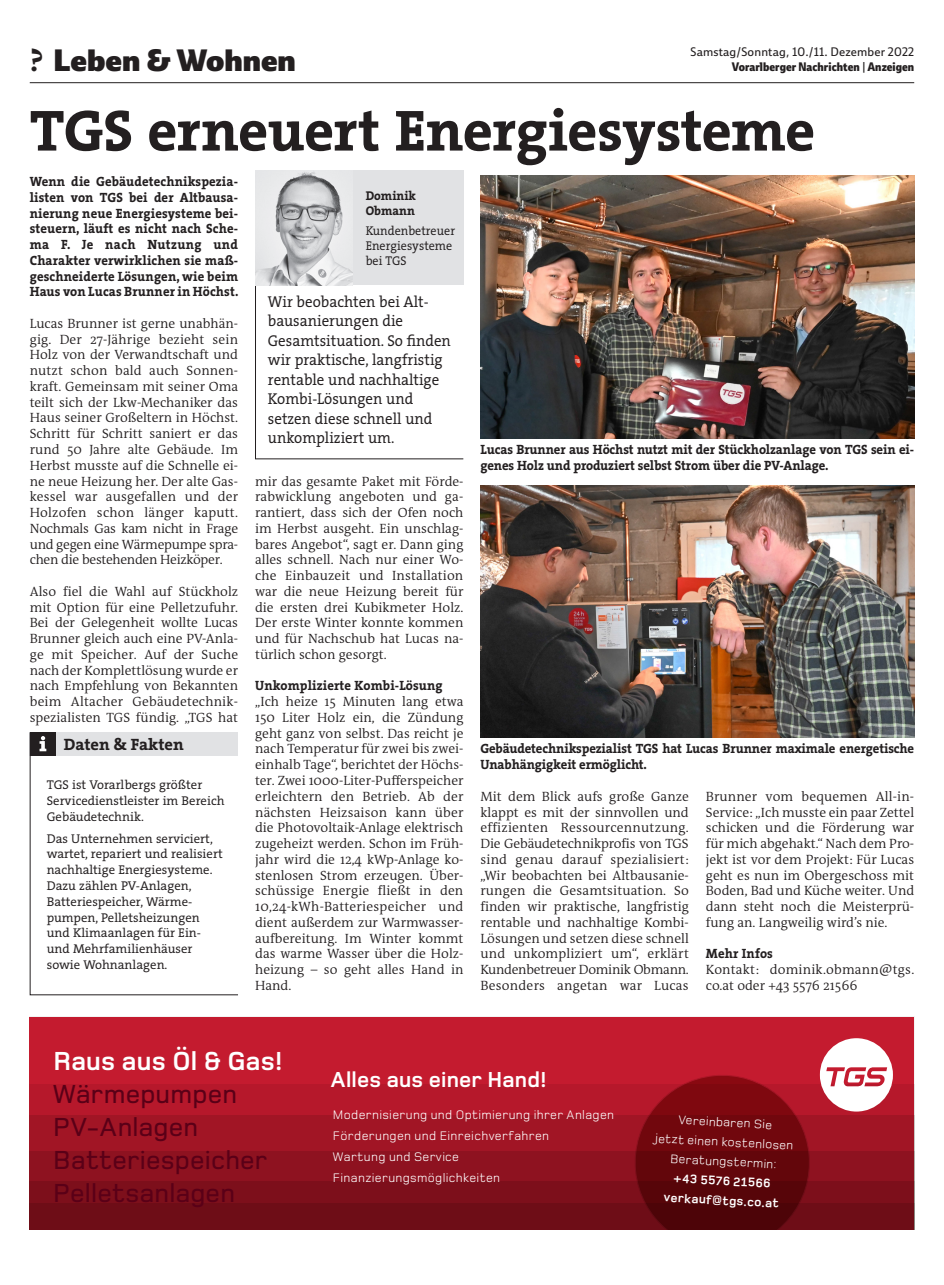
<style>
.page{position:relative;width:944px;height:1285px;background:#fff}
.page>*{position:absolute;margin:0;border:0;box-sizing:border-box;transform-origin:0 0}
.Titel_pr{font:700 58.5px "The Serif Office";letter-spacing:-.015em;color:#231f20}
.t1{font:30px "Ebony Hv";color:#231f20}
.t2{font:500 27px/33px "Foundry Monoline";letter-spacing:.005em;color:#5a0017}
.t3{font:700 22.5px "Foundry Monoline";letter-spacing:.01em;color:#fff}
.t4{font:700 16.5px "The Serif Office";color:#231f20}
.Zitat_Text_pr{font:15.75px/19.5px "The Serif Office";color:#231f20;scale:.95 1}
.Text_pr{font:300 13.5px/15.8px "The Antiqua B W4";color:#231f20;text-align:justify}
.Zwischentitel_pr{font:700 13.5px/15.8px "The Serif Office";letter-spacing:.01em;color:#231f20;text-align:justify;scale:.95 1}
.Bildunterschrift_pr{font:700 13.5px/15.8px "The Serif Office";letter-spacing:-.01em;color:#231f20;scale:.95 1}
.t5{font:12.9px/19.5px "Foundry Monoline";letter-spacing:.025em;color:#fff}
.Factbox_Text_pr{font:12.75px/15.8px "The Serif Office";color:#231f20}
.Zitat_Funktion_pr{font:12.75px "The Serif Office LF";color:#231f20;scale:.95 1}
.Zitat_Name_pr{font:700 12.75px/15px "The Serif Office";color:#231f20;scale:.95 1}
.t6{font:12px "Ebony";letter-spacing:.015em;color:#231f20}
.t7{font:800 condensed 12px "Ebony";letter-spacing:.005em;color:#231f20}
.s1{font-family:"Lyon Text";font-weight:700;font-size:31.5px}
.s2{font-weight:400;font-stretch:normal}
.s3{font-weight:700;color:#fff}
.s4{font-weight:700}
</style>
<div class="page">
<hr style="left:30px;top:82px;width:884px;height:1px;background:#231f20">
<svg style="left:255px;top:170px;width:209px;height:289px"></svg>
<img style="left:255px;top:170px;width:98px;height:115px">
<div style="left:30px;top:1016px;width:884px;height:213px;background:#c41b2f"></div>
<div style="left:30px;top:1083px;width:884px;height:146px;background:#b6182b"></div>
<div style="left:30px;top:1115px;width:884px;height:114px;background:#a11525"></div>
<div style="left:30px;top:1150px;width:884px;height:79px;background:#8e1220"></div>
<div style="left:30px;top:1181px;width:884px;height:48px;background:#7d0f1b"></div>
<div style="left:30px;top:1202px;width:884px;height:27px;background:#6e0d17"></div>
<svg style="left:820px;top:1038px;width:73px;height:73px"></svg>
<svg style="left:631px;top:1075px;width:183px;height:154px"></svg>
<img style="left:480px;top:176px;width:434px;height:262px">
<img style="left:480px;top:485px;width:434px;height:252px">
<svg style="left:29px;top:732px;width:209px;height:263px"></svg>
<p class="t1" style="left:30px;top:40px;width:268px"><span class="s1">?</span> Leben &amp; Wohnen</p>
<p class="t6" style="left:691px;top:44px;width:225px">Samstag/Sonntag, 10./11. Dezember 2022</p>
<p class="t7" style="left:732px;top:59px;width:184px">Vorarlberger Nachrichten <span class="s2">|</span> Anzeigen</p>
<p class="Titel_pr" style="left:30px;top:93px;width:787px">TGS erneuert Energiesysteme</p>
<p class="Zwischentitel_pr" style="left:30px;top:173px;width:221px">Wenn die Gebäudetechnikspezia&shy;listen von TGS bei der Altbausa&shy;nierung neue Energiesysteme bei&shy;steuern, läuft es nicht nach Sche&shy;ma F. Je nach Nutzung und Charakter verwirklichen sie maß&shy;geschneiderte Lösungen, wie beim Haus von Lucas Brunner in Höchst.</p>
<p class="Text_pr" style="left:30px;top:315px;width:210px">Lucas Brunner ist gerne unabhän&shy;gig. Der 27-Jährige bezieht sein Holz von der Verwandtschaft und nutzt schon bald auch Sonnen&shy;kraft. Gemeinsam mit seiner Oma teilt sich der Lkw-Mechaniker das Haus seiner Großeltern in Höchst.<br>Schritt für Schritt saniert er das rund 50 Jahre alte Gebäude. Im Herbst musste auf die Schnelle ei&shy;ne neue Heizung her. Der alte Gas&shy;kessel war ausgefallen und der Holzofen schon länger kaputt.<br>Nochmals Gas kam nicht in Frage und gegen eine Wärmepumpe spra&shy;chen die bestehenden Heizköper.</p>
<p class="Text_pr" style="left:30px;top:583px;width:210px">Also fiel die Wahl auf Stückholz mit Option für eine Pelletzufuhr.<br>Bei der Gelegenheit wollte Lucas Brunner gleich auch eine PV-Anla&shy;ge mit Speicher. Auf der Suche nach der Komplettlösung wurde er nach Empfehlung von Bekannten beim Altacher Gebäudetechnik&shy;spezialisten TGS fündig. „TGS hat</p>
<p class="t4" style="left:64px;top:733px;width:122px">Daten &amp; Fakten</p>
<p class="Factbox_Text_pr" style="left:47px;top:776px;width:179px">TGS ist Vorarlbergs größter<br>Servicedienstleister im Bereich<br>Gebäudetechnik.</p>
<p class="Factbox_Text_pr" style="left:47px;top:830px;width:177px">Das Unternehmen serviciert, wartet, repariert und realisiert nachhaltige Energiesysteme.<br>Dazu zählen PV-Anlagen,<br>Batteriespeicher, Wärme&shy;pumpen, Pelletsheizungen und Klimaanlagen für Ein&shy;und Mehrfamilienhäuser sowie Wohnanlagen.</p>
<p class="Zitat_Name_pr" style="left:366px;top:188px;width:55px">Dominik<br>Obmann</p>
<p class="Zitat_Funktion_pr" style="left:366px;top:222px;width:96px">Kundenbetreuer</p>
<p class="Zitat_Funktion_pr" style="left:366px;top:237px;width:93px">Energiesysteme</p>
<p class="Zitat_Funktion_pr" style="left:366px;top:252px;width:45px">bei TGS</p>
<p class="Zitat_Text_pr" style="left:268px;top:291px;width:171px">Wir beobachten bei Alt&shy;bausanierungen die</p>
<p class="Zitat_Text_pr" style="left:268px;top:330px;width:194px">Gesamtsituation. So finden wir praktische, langfristig rentable und nachhaltige<br>Kombi-Lösungen und</p>
<p class="Zitat_Text_pr" style="left:268px;top:408px;width:175px">setzen diese schnell und unkompliziert um.</p>
<p class="Text_pr" style="left:255px;top:473px;width:210px">mir das gesamte Paket mit Förde&shy;rabwicklung angeboten und ga&shy;rantiert, dass sich der Ofen noch im Herbst ausgeht. Ein unschlag&shy;bares Angebot“, sagt er. Dann ging alles schnell. Nach nur einer Wo&shy;che Einbauzeit und Installation war die neue Heizung bereit für die ersten drei Kubikmeter Holz.<br>Der erste Winter konnte kommen und für Nachschub hat Lucas na&shy;türlich schon gesorgt.</p>
<p class="Zwischentitel_pr" style="left:255px;top:677px;width:199px">Unkomplizierte Kombi-Lösung</p>
<p class="Text_pr" style="left:255px;top:693px;width:210px">„Ich heize 15 Minuten lang etwa 150 Liter Holz ein, die Zündung geht ganz von selbst. Das reicht je nach Temperatur für zwei bis zwei&shy;einhalb Tage“, berichtet der Höchs&shy;ter. Zwei 1000-Liter-Pufferspeicher erleichtern den Betrieb. Ab der nächsten Heizsaison kann über die Photovoltaik-Anlage elektrisch zugeheizt werden. Schon im Früh&shy;jahr wird die 12,4 kWp-Anlage ko&shy;stenlosen Strom erzeugen. Über&shy;schüssige Energie fließt in den 10,24-kWh-Batteriespeicher und dient außerdem zur Warmwasser&shy;aufbereitung. Im Winter kommt das warme Wasser über die Holz&shy;heizung – so geht alles Hand in Hand.</p>
<p class="Bildunterschrift_pr" style="left:480px;top:441px;width:458px">Lucas Brunner aus Höchst nutzt mit der Stückholzanlage von TGS sein ei&shy;genes Holz und produziert selbst Strom über die PV-Anlage.</p>
<p class="Bildunterschrift_pr" style="left:480px;top:740px;width:458px">Gebäudetechnikspezialist TGS hat Lucas Brunner maximale energetische<br>Unabhängigkeit ermöglicht.</p>
<p class="Text_pr" style="left:480px;top:788px;width:210px">Mit dem Blick aufs große Ganze klappt es mit der sinnvollen und effizienten Ressourcennutzung.<br>Die Gebäudetechnikprofis von TGS sind genau darauf spezialisiert: „Wir beobachten bei Altbausanie&shy;rungen die Gesamtsituation. So finden wir praktische, langfristig rentable und nachhaltige Kombi-Lösungen und setzen diese schnell und unkompliziert um“, erklärt Kundenbetreuer Dominik Obmann.<br>Besonders angetan war Lucas</p>
<p class="Text_pr" style="left:706px;top:788px;width:210px">Brunner vom bequemen All-in-Service: „Ich musste ein paar Zettel schicken und die Förderung war für mich abgehakt.“ Nach dem Pro&shy;jekt ist vor dem Projekt: Für Lucas geht es nun im Obergeschoss mit Boden, Bad und Küche weiter. Und dann steht noch die Meisterprü&shy;fung an. Langweilig wird’s nie.</p>
<p class="Zwischentitel_pr" style="left:706px;top:945px;width:72px">Mehr Infos</p>
<p class="Text_pr" style="left:706px;top:961px;width:210px">Kontakt: dominik.obmann@tgs. co.at oder +43 5576 21566</p>
<p class="t2" style="left:52px;top:1044px;width:232px"><span class="s3">Raus aus Öl &amp; Gas!<br></span>Wärmepumpen<br>PV-Anlagen<br>Batteriespeicher<br>Pelletsanlagen</p>
<p class="t3" style="left:331px;top:1067px;width:217px">Alles aus einer Hand!</p>
<p class="t5" style="left:333px;top:1104px;width:283px;line-height:20.9px">Modernisierung und Optimierung ihrer Anlagen Förderungen und Einreichverfahren<br>Wartung und Service Finanzierungsmöglichkeiten</p>
<p class="t5" style="left:657px;top:1108px;width:140px;text-align:center;rotate:3deg">Vereinbaren Sie<br>jetzt einen kostenlosen<br>Beratungstermin:<br><span class="s4">+43 5576 21566 verkauf@tgs.co.at</span></p>
</div>
